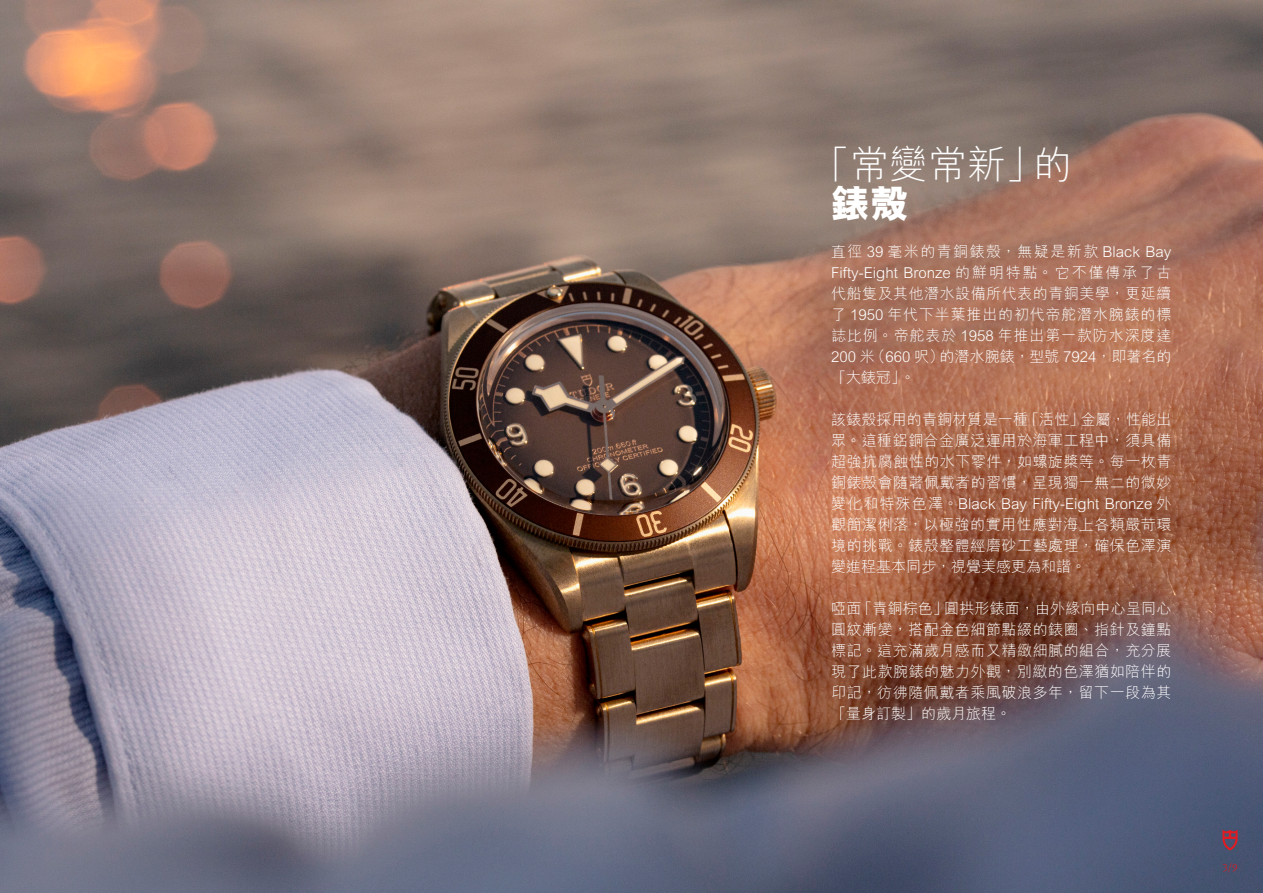
<style>
.page{position:relative;width:1263px;height:893px;background:#fff}
.page>*{position:absolute;margin:0;border:0;box-sizing:border-box;transform-origin:0 0}
.TC_-_Subheading_-_Li{font:300 39px "M Hei HK";color:#fff}
.TC_-_Subheading_-_Bo{font:800 39px "M Hei HK";color:#fff}
.TC_-_Body{font:300 15px/21px "M Hei HK";letter-spacing:.035em;color:#fff;text-align:justify}
.t1{font:300 10.5px "Meta Pro";color:#e21a21}
</style>
<div class="page">
<img style="left:0;top:0;width:1263px;height:893px">
<svg style="left:1222px;top:829px;width:15px;height:21px"></svg>
<p class="TC_-_Subheading_-_Li" style="left:811px;top:137px;width:263px">「常變常新」的</p>
<p class="TC_-_Subheading_-_Bo" style="left:831px;top:178px;width:79px">錶殼</p>
<p class="TC_-_Body" style="left:831px;top:240px;width:342px">直徑 39 毫米的青銅錶殼，無疑是新款 Black Bay Fifty-Eight Bronze 的鮮明特點。它不僅傳承了古代船隻及其他潛水設備所代表的青銅美學，更延續了 1950 年代下半葉推出的初代帝舵潛水腕錶的標誌比例。帝舵表於 1958 年推出第一款防水深度達200 米（660 呎）的潛水腕錶，型號 7924，即著名的「大錶冠」。</p>
<p class="TC_-_Body" style="left:831px;top:408px;width:342px">該錶殼採用的青銅材質是一種「活性」金屬，性能出眾。這種鋁銅合金廣泛運用於海軍工程中，須具備超強抗腐蝕性的水下零件，如螺旋槳等。每一枚青銅錶殼會隨著佩戴者的習慣，呈現獨一無二的微妙變化和特殊色澤。Black Bay Fifty-Eight Bronze 外觀簡潔俐落，以極強的實用性應對海上各類嚴苛環境的挑戰。錶殼整體經磨砂工藝處理，確保色澤演變進程基本同步，視覺美感更為和諧。</p>
<p class="TC_-_Body" style="left:831px;top:597px;width:342px">啞面「青銅棕色」圓拱形錶面，由外緣向中心呈同心圓紋漸變，搭配金色細節點綴的錶圈、指針及鐘點標記。這充滿歲月感而又精緻細膩的組合，充分展現了此款腕錶的魅力外觀，別緻的色澤猶如陪伴的印記，彷彿隨佩戴者乘風破浪多年，留下一段為其「量身訂製」的歲月旅程。</p>
<p class="t1" style="left:1222px;top:860px;width:17px">3/9</p>
</div>
